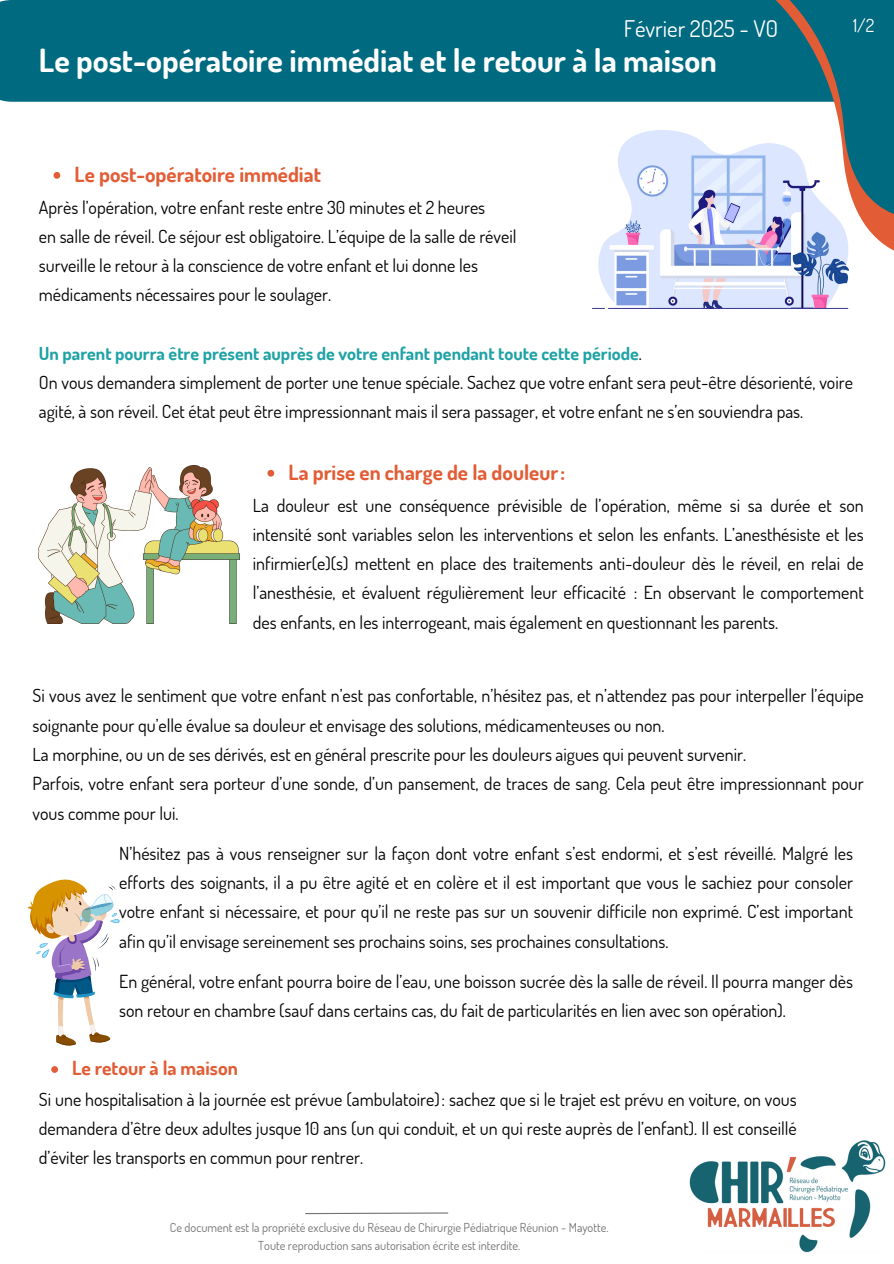
<style>
.page{position:relative;width:894px;height:1264px;background:#fff}
.page>*{position:absolute;margin:0;border:0;box-sizing:border-box;transform-origin:0 0}
.t1{font:700 31.95px "Dosis";color:#fff}
.t2{font:22.95px "Dosis";color:#fff}
.t3{font:700 21px "Dosis";color:#e25d36}
.t4{font:700 19.5px "Dosis";color:#e25d36}
.t5{font:18px/29.2px "Dosis";color:#000}
.t6{font:18px "Dosis";color:#fff}
.t7{font:12.3px "Dosis";color:#737373}
.s1{font-weight:700;color:#1fa2a5}
</style>
<div class="page">
<div style="left:0;top:0;width:747px;height:102px;background:#006a80"></div>
<svg style="left:747px;top:0;width:146px;height:278px"></svg>
<img style="left:689px;top:1140px;width:197px;height:112px">
<svg style="left:305px;top:1212px;width:144px;height:2px"></svg>
<img style="left:592px;top:130px;width:256px;height:178px">
<img style="left:39px;top:466px;width:200px;height:157px">
<svg style="left:27px;top:879px;width:93px;height:166px"></svg>
<svg style="left:267px;top:470px;width:7px;height:6px"></svg>
<svg style="left:53px;top:172px;width:7px;height:7px"></svg>
<svg style="left:51px;top:1066px;width:7px;height:6px"></svg>
<p class="t2" style="left:623px;top:14px;width:156px">Février 2025 - V0</p>
<h2 class="t1" style="left:39px;top:40px;width:679px">Le post-opératoire immédiat et le retour à la maison</h2>
<h3 class="t3" style="left:75px;top:160px;width:248px">Le post-opératoire immédiat</h3>
<h3 class="t5" style="left:39px;top:192px;width:479px">Après l’opération, votre enfant reste entre 30 minutes et 2 heures<br>en salle de réveil. Ce séjour est obligatoire. L’équipe de la salle de réveil surveille le retour à la conscience de votre enfant et lui donne les médicaments nécessaires pour le soulager.</h3>
<p class="t6" style="left:852px;top:14px;width:23px">1/2</p>
<p class="t5" style="left:39px;top:338px;width:815px"><span class="s1">Un parent pourra être présent auprès de votre enfant pendant toute cette période</span>.<br>On vous demandera simplement de porter une tenue spéciale. Sachez que votre enfant sera peut-être désorienté, voire agité, à son réveil. Cet état peut être impressionnant mais il sera passager, et votre enfant ne s’en souviendra pas.</p>
<h1 class="t3" style="left:288px;top:458px;width:278px">La prise en charge de la douleur:</h1>
<p class="t5" style="left:253px;top:490px;width:612px;text-align:justify">La douleur est une conséquence prévisible de l’opération, même si sa durée et son intensité sont variables selon les interventions et selon les enfants. L’anesthésiste et les infirmier(e)(s) mettent en place des traitements anti-douleur dès le réveil, en relai de l’anesthésie, et évaluent régulièrement leur efficacité : En observant le comportement des enfants, en les interrogeant, mais également en questionnant les parents.</p>
<h3 class="t5" style="left:33px;top:680px;width:832px">Si vous avez le sentiment que votre enfant n’est pas confortable, n’hésitez pas, et n’attendez pas pour interpeller l’équipe soignante pour qu’elle évalue sa douleur et envisage des solutions, médicamenteuses ou non.<br>La morphine, ou un de ses dérivés, est en général prescrite pour les douleurs aigues qui peuvent survenir.<br>Parfois, votre enfant sera porteur d’une sonde, d’un pansement, de traces de sang. Cela peut être impressionnant pour vous comme pour lui.</h3>
<p class="t5" style="left:119px;top:838px;width:735px;text-align:justify">N’hésitez pas à vous renseigner sur la façon dont votre enfant s’est endormi, et s’est réveillé. Malgré les efforts des soignants, il a pu être agité et en colère et il est important que vous le sachiez pour consoler votre enfant si nécessaire, et pour qu’il ne reste pas sur un souvenir difficile non exprimé. C’est important afin qu’il envisage sereinement ses prochains soins, ses prochaines consultations.</p>
<h3 class="t5" style="left:119px;top:966px;width:735px">En général, votre enfant pourra boire de l’eau, une boisson sucrée dès la salle de réveil. Il pourra manger dès son retour en chambre (sauf dans certains cas, du fait de particularités en lien avec son opération).</h3>
<p class="t4" style="left:72px;top:1055px;width:167px">Le retour à la maison</p>
<h3 class="t5" style="left:39px;top:1083px;width:759px;text-align:justify">Si une hospitalisation à la journée est prévue (ambulatoire): sachez que si le trajet est prévu en voiture, on vous demandera d’être deux adultes jusque 10 ans (un qui conduit, et un qui reste auprès de l’enfant). Il est conseillé d’éviter les transports en commun pour rentrer.</h3>
<h3 class="t7" style="left:170px;top:1219px;width:440px">Ce document est la propriété exclusive du Réseau de Chirurgie Pédiatrique Réunion - Mayotte.</h3>
<p class="t7" style="left:258px;top:1237px;width:263px">Toute reproduction sans autorisation écrite est interdite.</p>
</div>
